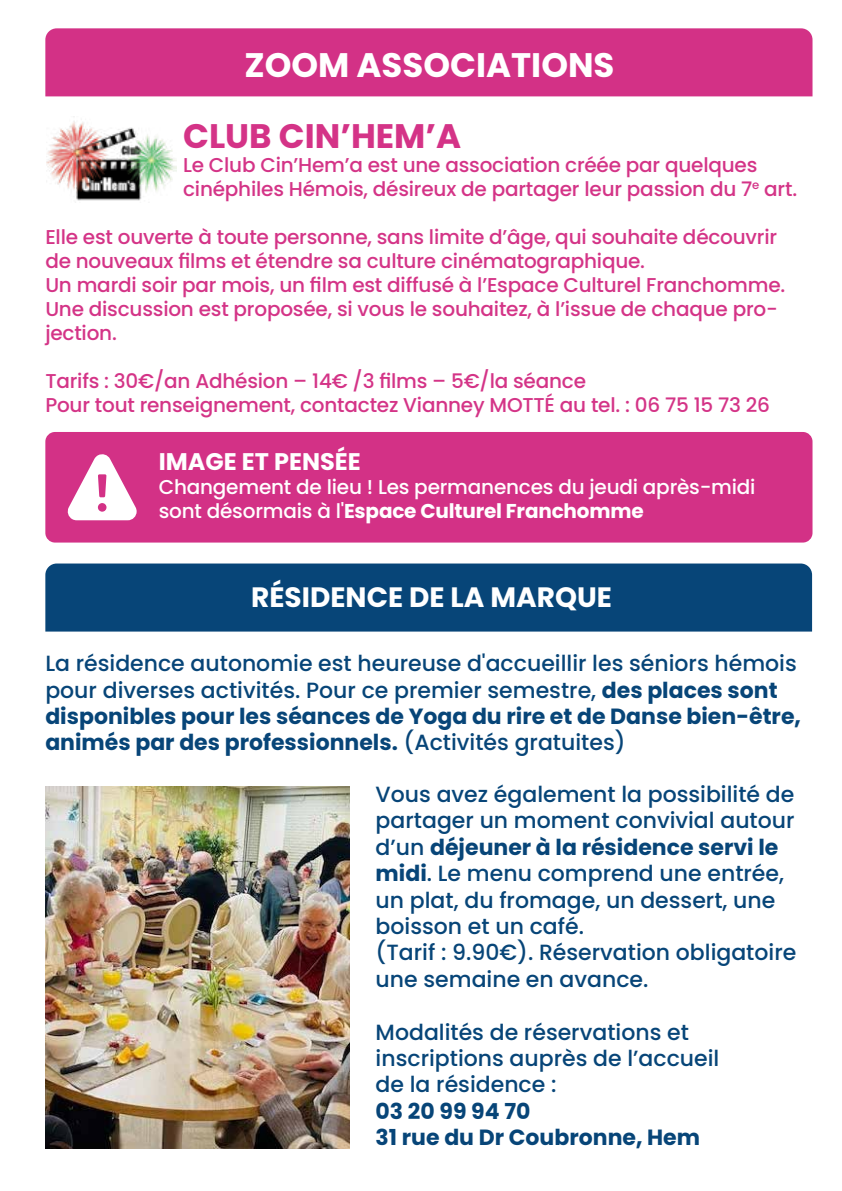
<style>
.page{position:relative;width:842px;height:1191px;background:#fff}
.page>*{position:absolute;margin:0;border:0;box-sizing:border-box;transform-origin:0 0}
.t1{font:700 34px "Poppins";color:#fff}
.t2{font:700 34px "Poppins";color:#d43387}
.t3{font:700 28px "Poppins";color:#fff}
.t4{font:700 24px "Poppins";color:#fff}
.t5{font:500 22px/26.4px "Poppins";color:#074578}
.t6{font:700 22px/26.4px "Poppins";color:#074578}
.t7{font:500 20px/24px "Poppins";letter-spacing:-.01em;color:#d43487}
.t8{font:500 20px/24px "Poppins";letter-spacing:-.01em;color:#fff}
.s1{font-weight:700}
</style>
<div class="page">
<div style="left:45px;top:28px;width:767px;height:68px;background:#d33186"></div>
<div style="left:45px;top:432px;width:767px;height:110px;background:#d33186;border-radius:10px"></div>
<img style="left:46px;top:116px;width:131px;height:87px">
<div style="left:45px;top:563px;width:767px;height:68px;background:#074578"></div>
<img style="left:45px;top:786px;width:304px;height:362px">
<svg style="left:67px;top:454px;width:70px;height:66px"></svg>
<h1 class="t1" style="left:244px;top:45px;width:372px">ZOOM ASSOCIATIONS</h1>
<h1 class="t2" style="left:183px;top:116px;width:280px">CLUB CIN’HEM’A</h1>
<p class="t7" style="left:183px;top:153px;width:615px">Le Club Cin’Hem’a est une association créée par quelques cinéphiles Hémois, désireux de partager leur passion du 7<sup>e</sup> art.</p>
<p class="t7" style="left:45px;top:225px;width:741px">Elle est ouverte à toute personne, sans limite d’âge, qui souhaite découvrir de nouveaux films et étendre sa culture cinématographique.<br>Un mardi soir par mois, un film est diffusé à l’Espace Culturel Franchomme.<br>Une discussion est proposée, si vous le souhaitez, à l’issue de chaque pro&shy;jection.</p>
<p class="t7" style="left:45px;top:369px;width:726px">Tarifs : 30€/an Adhésion – 14€ /3 films – 5€/la séance<br>Pour tout renseignement, contactez Vianney MOTTÉ au tel. : 06 75 15 73 26</p>
<p class="t4" style="left:159px;top:448px;width:204px">IMAGE ET PENSÉE</p>
<p class="t8" style="left:159px;top:475px;width:598px">Changement de lieu ! Les permanences du jeudi après-midi sont désormais à l'<span class="s1">Espace Culturel Franchomme</span></p>
<p class="t3" style="left:251px;top:581px;width:362px">RÉSIDENCE DE LA MARQUE</p>
<p class="t5" style="left:45px;top:650px;width:757px">La résidence autonomie est heureuse d'accueillir les séniors hémois pour diverses activités. Pour ce premier semestre, <span class="s1">des places sont disponibles pour les séances de Yoga du rire et de Danse bien-être, animés par des professionnels.</span> (Activités gratuites)</p>
<p class="t5" style="left:376px;top:781px;width:422px">Vous avez également la possibilité de partager un moment convivial autour d’un <span class="s1">déjeuner à la résidence servi le midi</span>. Le menu comprend une entrée, un plat, du fromage, un dessert, une boisson et un café.<br>(Tarif : 9.90€). Réservation obligatoire une semaine en avance.</p>
<p class="t5" style="left:376px;top:1018px;width:345px">Modalités de réservations et inscriptions auprès de l’accueil de la résidence :</p>
<p class="t6" style="left:376px;top:1098px;width:326px">03 20 99 94 70<br>31 rue du Dr Coubronne, Hem</p>
</div>
